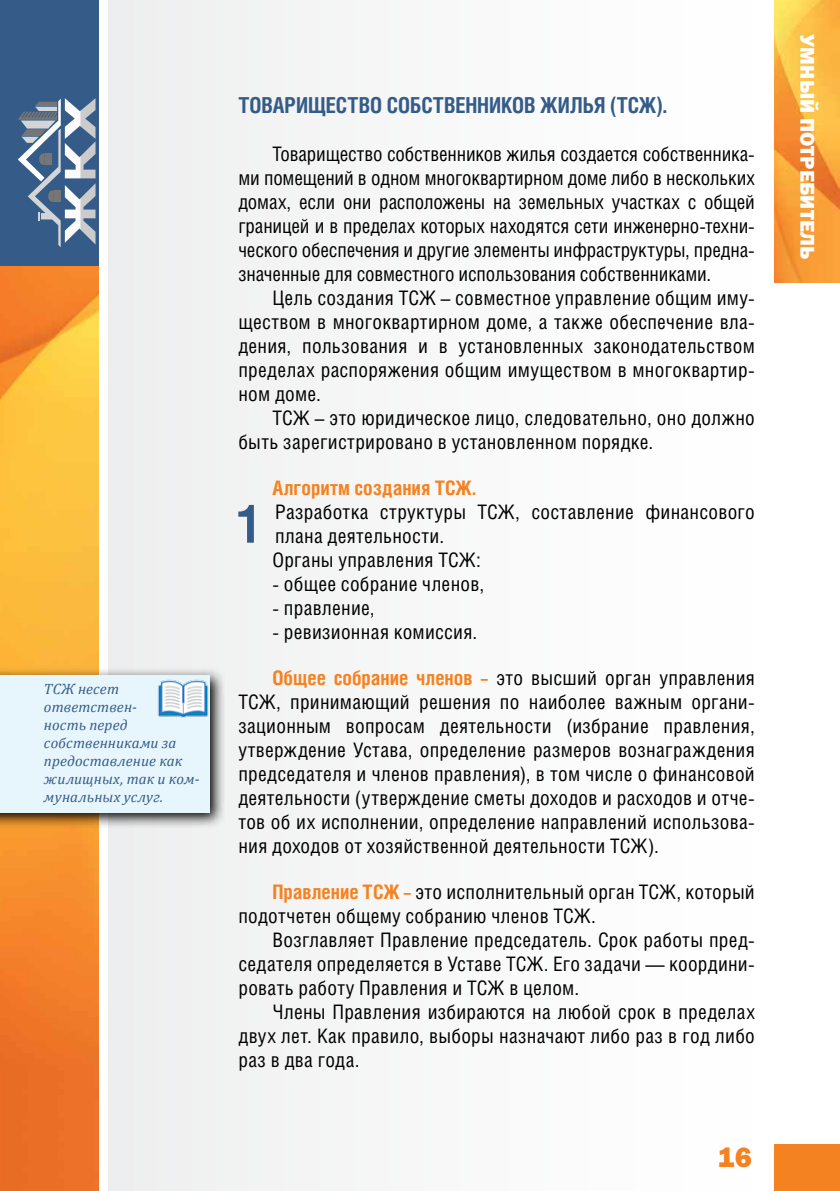
<style>
.page{position:relative;width:840px;height:1191px;background:#fff}
.page>*{position:absolute;margin:0;border:0;box-sizing:border-box;transform-origin:0 0}
.t1{font:700 53.2px "Helios Cond";color:#355c88}
.t2{font:28px "Franklin Gothic Heavy C";color:#f58220}
.t3{font:700 22px "Helios Cond";letter-spacing:-.005em;color:#355c88}
.t4{font:20px/24px "Helios Cond";letter-spacing:.015em;color:#000;text-align:justify}
.t5{font:700 20px "Helios Cond";letter-spacing:.005em;color:#f58220}
.t6{font:20px "Franklin Gothic Heavy C";letter-spacing:.01em;color:#fff}
.t7{font:italic 15px/18px "Cambria";letter-spacing:.01em;color:#355c88}
.s1{font-weight:700;color:#f58220}
</style>
<div class="page">
<div style="left:0;top:0;width:108px;height:267px;background:#355c88"></div>
<img style="left:0;top:266px;width:99px;height:925px">
<div style="left:108px;top:0;width:730px;height:1191px;background:#f9f9f9"></div>
<svg style="left:839px;top:0;width:1px;height:1191px"></svg>
<img style="left:774px;top:0;width:65px;height:282px">
<div style="left:99px;top:0;width:9px;height:1191px;background:#fff"></div>
<div style="left:774px;top:1143px;width:65px;height:48px;background:#f58220"></div>
<svg style="left:18px;top:98px;width:77px;height:149px"></svg>
<svg style="left:0;top:667px;width:225px;height:162px;background:#b8a488"></svg>
<div style="left:0;top:675px;width:209px;height:138px;background:#e7f6fd"></div>
<img style="left:158px;top:675px;width:52px;height:50px">
<p class="t7" style="left:44px;top:679px;width:157px">ТСЖ несет ответствен-<br>ность перед собственниками за предоставление как жилищных, так и ком&shy;мунальных услуг.</p>
<p class="t3" style="left:238px;top:91px;width:429px">ТОВАРИЩЕСТВО СОБСТВЕННИКОВ ЖИЛЬЯ (ТСЖ).</p>
<p class="t4" style="left:238px;top:141px;width:517px;text-indent:34px">Товарищество собственников жилья создается собственника&shy;ми помещений в одном многоквартирном доме либо в нескольких домах, если они расположены на земельных участках с общей границей и в пределах которых находятся сети инженерно-техни&shy;ческого обеспечения и другие элементы инфраструктуры, предна&shy;значенные для совместного использования собственниками.</p>
<p class="t4" style="left:238px;top:285px;width:517px;text-indent:34px">Цель создания ТСЖ – совместное управление общим иму&shy;ществом в многоквартирном доме, а также обеспечение вла&shy;дения, пользования и в установленных законодательством пределах распоряжения общим имуществом в многоквартир&shy;ном доме.</p>
<p class="t4" style="left:238px;top:405px;width:517px;text-indent:34px">ТСЖ – это юридическое лицо, следовательно, оно должно быть зарегистрировано в установленном порядке.</p>
<p class="t5" style="left:272px;top:475px;width:205px">Алгоритм создания ТСЖ.</p>
<h1 class="t1" style="left:237px;top:492px;width:27px">1</h1>
<p class="t4" style="left:272px;top:499px;width:483px;text-align:left">Разработка структуры ТСЖ, составление финансового плана деятельности.<br>Органы управления ТСЖ:</p>
<p class="t4" style="left:272px;top:571px;width:213px">- общее собрание членов,</p>
<p class="t4" style="left:272px;top:595px;width:104px">- правление,</p>
<p class="t4" style="left:272px;top:619px;width:206px">- ревизионная комиссия.</p>
<p class="t4" style="left:238px;top:665px;width:517px;text-indent:34px"><span class="s1">Общее собрание членов –</span> это высший орган управления ТСЖ, принимающий решения по наиболее важным органи&shy;зационным вопросам деятельности (избрание правления, утверждение Устава, определение размеров вознаграждения председателя и членов правления), в том числе о финансовой деятельности (утверждение сметы доходов и расходов и отче&shy;тов об их исполнении, определение направлений использова&shy;ния доходов от хозяйственной деятельности ТСЖ).</p>
<p class="t4" style="left:238px;top:879px;width:517px;text-indent:34px"><span class="s1">Правление ТСЖ –</span> это исполнительный орган ТСЖ, который подотчетен общему собранию членов ТСЖ.</p>
<p class="t4" style="left:238px;top:927px;width:517px;text-indent:34px">Возглавляет Правление председатель. Срок работы пред&shy;седателя определяется в Уставе ТСЖ. Его задачи — координи&shy;ровать работу Правления и ТСЖ в целом.</p>
<p class="t4" style="left:238px;top:999px;width:517px;text-indent:34px">Члены Правления избираются на любой срок в пределах двух лет. Как правило, выборы назначают либо раз в год либо раз в два года.</p>
<h2 class="t2" style="left:717px;top:1141px;width:35px">16</h2>
<p class="t6" style="left:818px;top:34px;width:227px;rotate:90deg">УМНЫЙ ПОТРЕБИТЕЛЬ</p>
</div>
